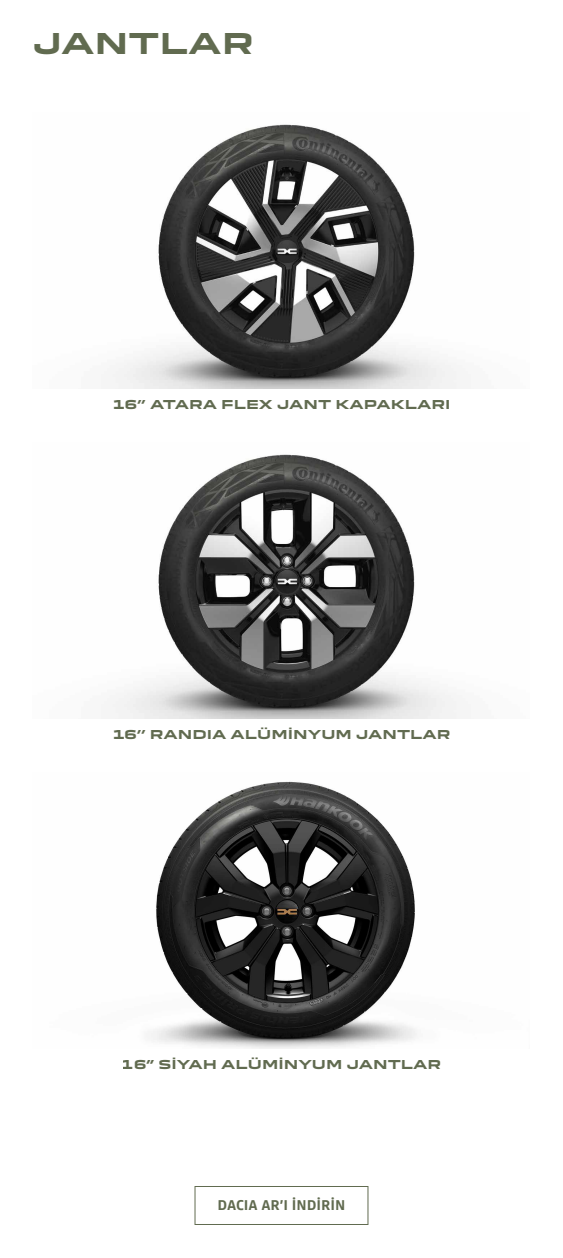
<style>
.page{position:relative;width:563px;height:1258px;background:#fff}
.page>*{position:absolute;margin:0;border:0;box-sizing:border-box;transform-origin:0 0}
.t1{font:700 28px "Dacia Block Extended";color:#616b50}
.t2{font:700 14px "Read";color:#616b50}
.t3{font:700 12px "Dacia Block Extended";color:#616b50}
</style>
<div class="page">
<img style="left:112px;top:124px;width:345px;height:265px">
<img style="left:112px;top:454px;width:345px;height:265px">
<img style="left:151px;top:781px;width:266px;height:268px">
<div style="left:194px;top:1186px;width:174px;height:39px;border:1px solid #616b50"></div>
<h1 class="t1" style="left:33px;top:28px;width:222px">JANTLAR</h1>
<p class="t3" style="left:113px;top:398px;width:339px">16’’ ATARA FLEX JANT KAPAKLARI</p>
<p class="t3" style="left:112px;top:728px;width:339px">16’’ RANDIA ALÜMİNYUM JANTLAR</p>
<p class="t3" style="left:122px;top:1058px;width:321px">16” SİYAH ALÜMİNYUM JANTLAR</p>
<p class="t2" style="left:217px;top:1196px;width:129px">DACIA AR’I İNDİRİN</p>
</div>
